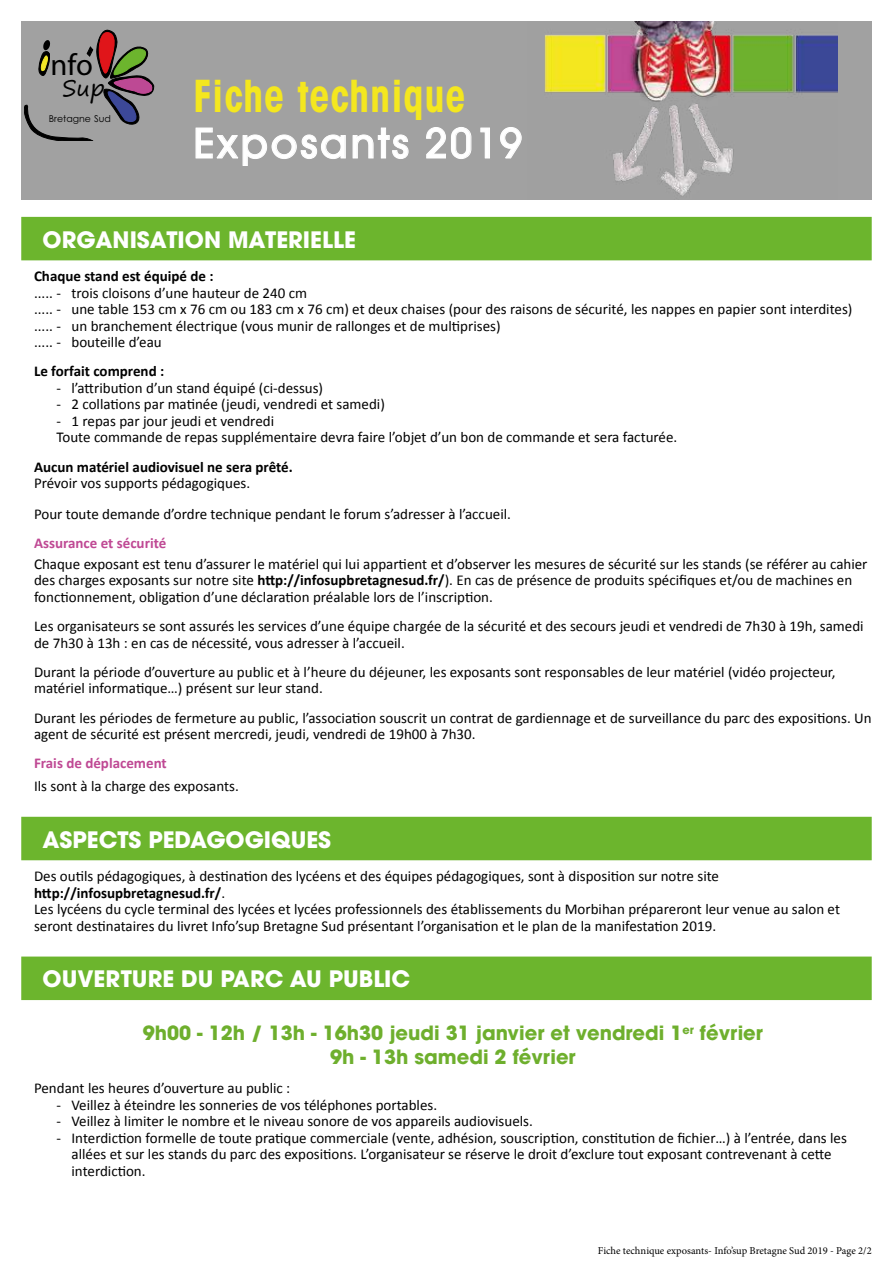
<style>
.page{position:relative;width:893px;height:1263px;background:#fff}
.page>*{position:absolute;margin:0;border:0;box-sizing:border-box;transform-origin:0 0}
.t1{font:700 condensed 44.55px "Avant Garde";letter-spacing:.02em;color:#f4e71f;scale:.91 1}
.t2{font:500 40.5px "Avant Garde";letter-spacing:.06em;color:#fff}
.t3{font:30.6px "Myriad Pro";color:#000}
.t4{font:22.65px "Segoe Print";color:#000}
.t5{font:700 22.5px "Avant Garde";color:#fff}
.t6{font:700 19.5px/23.4px "Avant Garde";color:#6eaf2d;text-align:center}
.t7{font:15px/16.5px "Calibri";color:#000}
.t8{font:700 15px "Calibri";color:#000}
.t9{font:700 15px "Calibri";color:#bf4994}
.t10{font:10.5px "Minion Pro";color:#000}
.t11{font:9.45px "Levenim";color:#000}
.s1{font-weight:700}
</style>
<div class="page">
<div style="left:21px;top:21px;width:851px;height:179px;background:#a1a1a1"></div>
<img style="left:544px;top:21px;width:294px;height:175px">
<svg style="left:24px;top:30px;width:131px;height:111px"></svg>
<svg style="left:196px;top:127px;width:150px;height:39px"></svg>
<svg style="left:353px;top:127px;width:56px;height:32px"></svg>
<svg style="left:426px;top:127px;width:45px;height:32px"></svg>
<svg style="left:480px;top:127px;width:10px;height:32px"></svg>
<svg style="left:500px;top:127px;width:22px;height:32px"></svg>
<div style="left:21px;top:217px;width:851px;height:43px;background:#6cb52d"></div>
<div style="left:21px;top:817px;width:851px;height:43px;background:#6cb52d"></div>
<div style="left:21px;top:956px;width:851px;height:44px;background:#6cb52d"></div>
<h3 class="t3" style="left:51px;top:46px;width:44px">nfo</h3>
<h3 class="t4" style="left:62px;top:79px;width:44px">Sup</h3>
<p class="t11" style="left:49px;top:113px;width:64px">Bretagne Sud</p>
<h1 class="t1" style="left:193px;top:79px;width:301px">Fiche technique</h1>
<h2 class="t2" style="left:193px;top:127px;width:330px">Exposants 2019</h2>
<h3 class="t5" style="left:43px;top:231px;width:315px">ORGANISATION MATERIELLE</h3>
<p class="t8" style="left:34px;top:267px;width:181px">Chaque stand est équipé de :</p>
<p class="t7" style="left:34px;top:286px;width:820px">..... - trois cloisons d’une hauteur de 240 cm<br>..... - une table 153 cm x 76 cm ou 183 cm x 76 cm) et deux chaises (pour des raisons de sécurité, les nappes en papier sont interdites) ..... - un branchement électrique (vous munir de rallonges et de muliprises)<br>..... - bouteille d’eau</p>
<p class="t8" style="left:34px;top:362px;width:132px">Le forfait comprend :</p>
<p class="t7" style="left:57px;top:380px;width:268px">- l’atribuion d’un stand équipé (ci-dessus)</p>
<p class="t7" style="left:57px;top:396px;width:330px">- 2 collaions par mainée (jeudi, vendredi et samedi)</p>
<p class="t7" style="left:57px;top:413px;width:622px">- 1 repas par jour jeudi et vendredi<br>Toute commande de repas supplémentaire devra faire l’objet d’un bon de commande et sera facturée.</p>
<p class="t8" style="left:34px;top:457px;width:260px">Aucun matériel audiovisuel ne sera prêté.</p>
<p class="t7" style="left:34px;top:468px;width:478px;line-height:30.8px">Prévoir vos supports pédagogiques.<br>Pour toute demande d’ordre technique pendant le forum s’adresser à l’accueil.</p>
<p class="t9" style="left:34px;top:534px;width:134px">Assurance et sécurité</p>
<p class="t7" style="left:34px;top:556px;width:835px">Chaque exposant est tenu d’assurer le matériel qui lui apparient et d’observer les mesures de sécurité sur les stands (se référer au cahier des charges exposants sur notre site <span class="s1">htp://infosupbretagnesud.fr/</span>). En cas de présence de produits spéciiques et/ou de machines en foncionnement, obligaion d’une déclaraion préalable lors de l’inscripion.</p>
<p class="t7" style="left:34px;top:618px;width:831px">Les organisateurs se sont assurés les services d’une équipe chargée de la sécurité et des secours jeudi et vendredi de 7h30 à 19h, samedi de 7h30 à 13h : en cas de nécessité, vous adresser à l’accueil.</p>
<p class="t7" style="left:34px;top:664px;width:803px">Durant la période d’ouverture au public et à l’heure du déjeuner, les exposants sont responsables de leur matériel (vidéo projecteur, matériel informaique…) présent sur leur stand.</p>
<p class="t7" style="left:34px;top:709px;width:839px">Durant les périodes de fermeture au public, l’associaion souscrit un contrat de gardiennage et de surveillance du parc des exposiions. Un agent de sécurité est présent mercredi, jeudi, vendredi de 19h00 à 7h30.</p>
<p class="t9" style="left:34px;top:754px;width:134px">Frais de déplacement</p>
<p class="t7" style="left:34px;top:777px;width:206px">Ils sont à la charge des exposants.</p>
<h3 class="t5" style="left:43px;top:830px;width:290px">ASPECTS PEDAGOGIQUES</h3>
<p class="t7" style="left:34px;top:868px;width:807px">Des ouils pédagogiques, à desinaion des lycéens et des équipes pédagogiques, sont à disposiion sur notre site <span class="s1">htp://infosupbretagnesud.fr/</span>.<br>Les lycéens du cycle terminal des lycées et lycées professionnels des établissements du Morbihan prépareront leur venue au salon et seront desinataires du livret Info’sup Bretagne Sud présentant l’organisaion et le plan de la manifestaion 2019.</p>
<h3 class="t5" style="left:43px;top:970px;width:369px">OUVERTURE DU PARC AU PUBLIC</h3>
<h3 class="t6" style="left:143px;top:1023px;width:622px">9h00 - 12h / 13h - 16h30 jeudi 31 janvier et vendredi 1<sup>er</sup> février<br>9h - 13h samedi 2 février</h3>
<p class="t7" style="left:34px;top:1080px;width:258px">Pendant les heures d’ouverture au public :</p>
<p class="t7" style="left:57px;top:1096px;width:382px">- Veillez à éteindre les sonneries de vos téléphones portables.</p>
<p class="t7" style="left:57px;top:1113px;width:478px">- Veillez à limiter le nombre et le niveau sonore de vos appareils audiovisuels.</p>
<p class="t7" style="left:72px;top:1129px;width:777px;text-indent:-15px">- Interdicion formelle de toute praique commerciale (vente, adhésion, souscripion, consituion de ichier…) à l’entrée, dans les allées et sur les stands du parc des exposiions. L’organisateur se réserve le droit d’exclure tout exposant contrevenant à cete interdicion.</p>
<p class="t10" style="left:598px;top:1247px;width:275px">Fiche technique exposants- Info’sup Bretagne Sud 2019 - Page 2/2</p>
</div>
